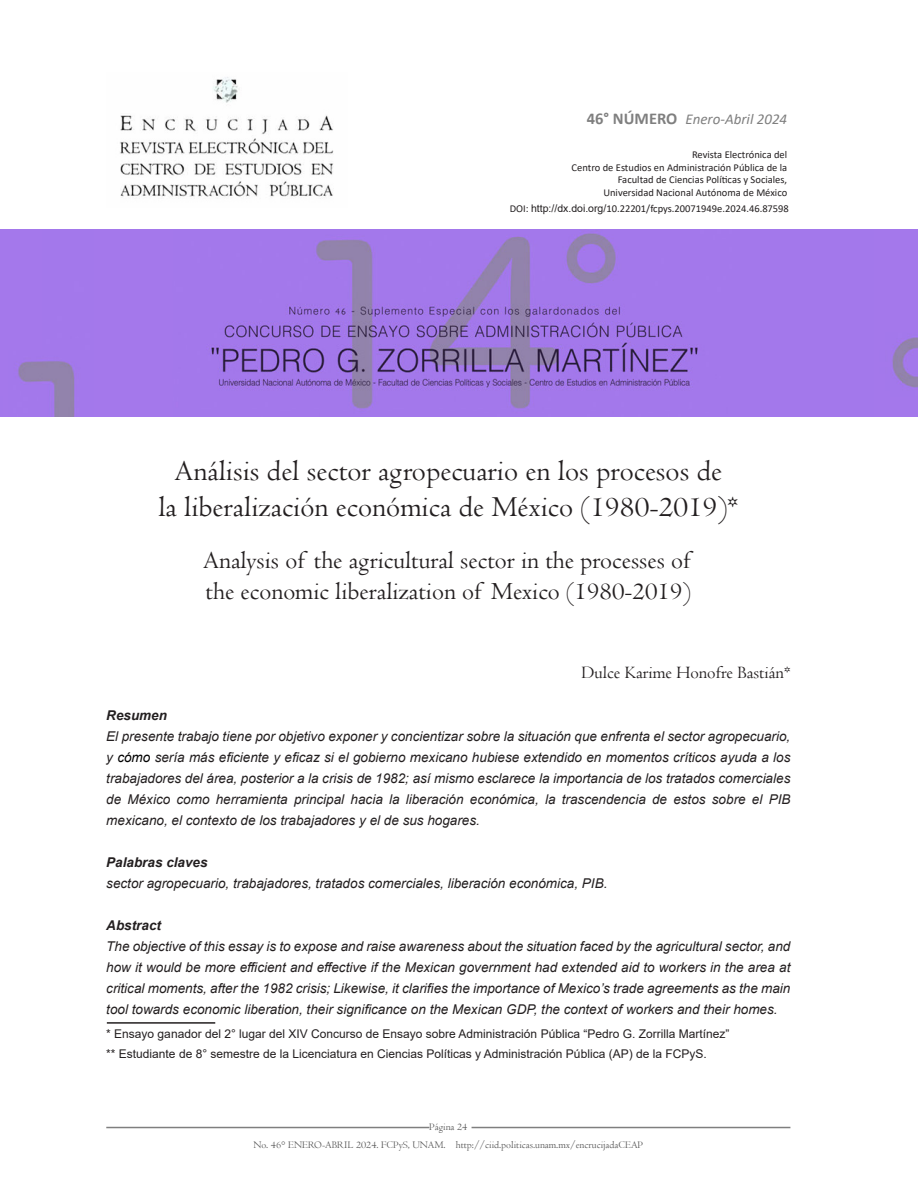
<style>
.page{position:relative;width:918px;height:1188px;background:#fff}
.page>*{position:absolute;margin:0;border:0;box-sizing:border-box;transform-origin:0 0}
.Titulo{font:30px/36px "Centaur";color:#231f20;text-align:center}
.Titulo_ingles{font:25.5px/30.6px "Centaur";color:#231f20}
.Autor{font:18px "Centaur";color:#231f20}
.t1{font:italic 15px "Calibri";color:#7f7f7f}
.resumen{font:italic 13.5px/21px "Arial";color:#231f20;text-align:justify}
.Tit_resumen{font:italic 700 13.5px "Arial";color:#231f20}
.nota_al_pie{font:12px "Arial";color:#231f20}
.t2{font:10.5px/12.6px "Calibri";color:#231f20;text-align:right}
.t3{font:10.5px/18px "Centaur";color:#585858;text-align:center}
.s1{font-weight:700;font-style:normal;font-size:16.5px}
.s2{font-family:"Arial"}
.s3{color:#000}
</style>
<div class="page">
<img style="left:120px;top:77px;width:214px;height:120px">
<hr style="left:106px;top:1127px;width:323px;height:1px;background:#7f7f7f">
<hr style="left:472px;top:1127px;width:318px;height:1px;background:#7f7f7f">
<hr style="left:107px;top:1022px;width:108px;height:2px;background:#231f20">
<img style="left:0;top:230px;width:918px;height:186px">
<p class="t1" style="left:587px;top:109px;width:202px"><span class="s1">46° NÚMERO</span> Enero-Abril 2024</p>
<p class="t2" style="left:572px;top:148px;width:217px">Revista Electrónica del<br>Centro de Estudios en Administración Pública de la Facultad de Ciencias Políticas y Sociales, Universidad Nacional Autónoma de México</p>
<p class="t2" style="left:510px;top:201px;width:281px">DOI: <span class="s2">http://dx.doi.org/</span>10.22201/fcpys.20071949e.2024.46.87598</p>
<p class="Titulo" style="left:158px;top:453px;width:581px">Análisis del sector agropecuario en los procesos de<br>la liberalización económica de México (1980-2019)*</p>
<p class="Titulo_ingles" style="left:203px;top:545px;width:489px">Analysis of the agricultural sector in the processes of the economic liberalization of Mexico (1980-2019)</p>
<p class="Autor" style="left:582px;top:661px;width:210px">Dulce Karime Honofre Bastián*</p>
<p class="Tit_resumen" style="left:106px;top:707px;width:62px">Resumen</p>
<p class="resumen" style="left:106px;top:726px;width:686px">El presente trabajo tiene por objetivo exponer y concientizar sobre la situación que enfrenta el sector agropecuario, y <span class="s3">cómo</span> sería más eficiente y eficaz si el gobierno mexicano hubiese extendido en momentos críticos ayuda a los trabajadores del área, posterior a la crisis de 1982; así mismo esclarece la importancia de los tratados comerciales de México como herramienta principal hacia la liberación económica, la trascendencia de estos sobre el PIB mexicano, el contexto de los trabajadores y el de sus hogares.</p>
<p class="Tit_resumen" style="left:106px;top:854px;width:103px">Palabras claves</p>
<p class="resumen" style="left:106px;top:873px;width:503px">sector agropecuario, trabajadores, tratados comerciales, liberación económica, PIB.</p>
<p class="Tit_resumen" style="left:106px;top:917px;width:56px">Abstract</p>
<p class="resumen" style="left:106px;top:936px;width:686px">The objective of this essay is to expose and raise awareness about the situation faced by the agricultural sector, and how it would be more efficient and effective if the Mexican government had extended aid to workers in the area at critical moments, after the 1982 crisis; Likewise, it clarifies the importance of Mexico’s trade agreements as the main tool towards economic liberation, their significance on the Mexican GDP, the context of workers and their homes.</p>
<p class="nota_al_pie" style="left:106px;top:1025px;width:625px">* Ensayo ganador del 2° lugar del XIV Concurso de Ensayo sobre Administración Pública “Pedro G. Zorrilla Martínez”</p>
<p class="nota_al_pie" style="left:106px;top:1045px;width:602px">** Estudiante de 8° semestre de la Licenciatura en Ciencias Políticas y Administración Pública (AP) de la FCPyS.</p>
<p class="t3" style="left:254px;top:1117px;width:391px">Página 24<br>No. 46° ENERO-ABRIL 2024. FCPyS, UNAM. http://ciid.politicas.unam.mx/encrucijadaCEAP</p>
</div>
